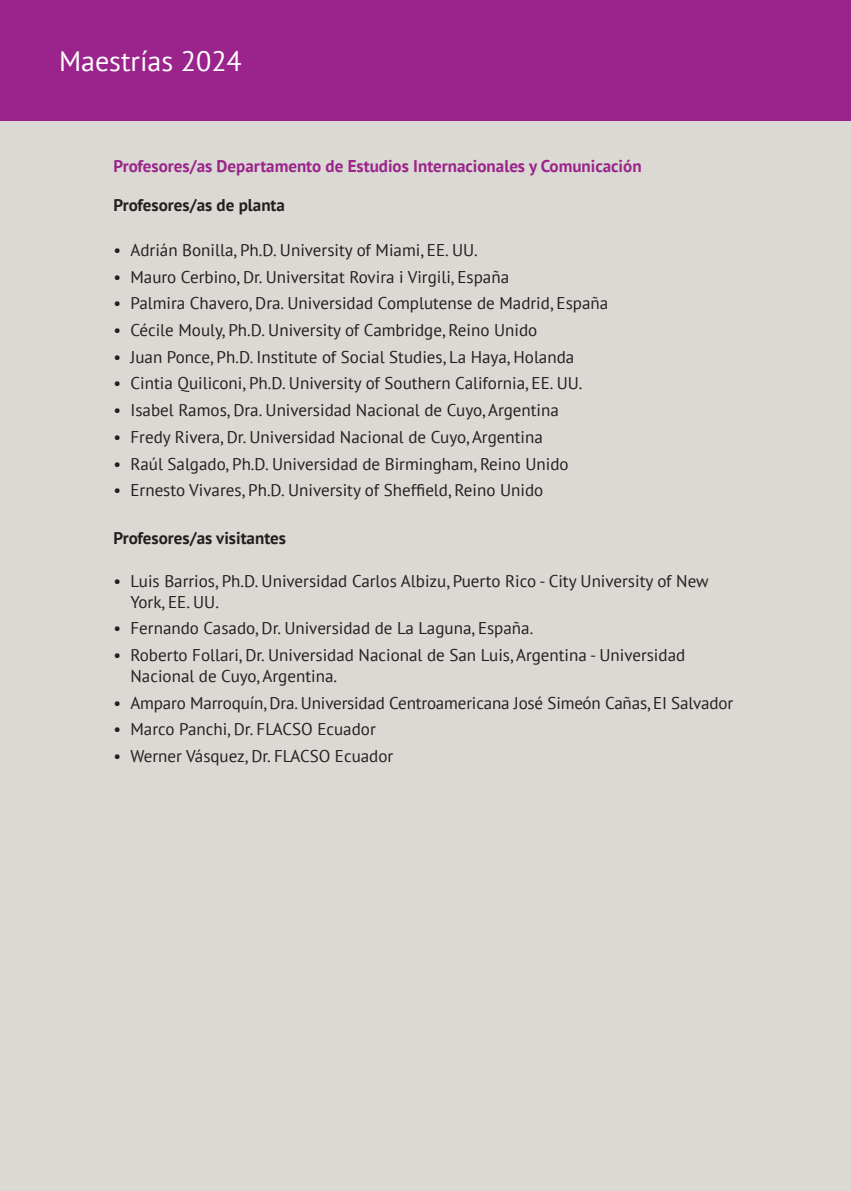
<style>
.page{position:relative;width:851px;height:1191px;background:#fff}
.page>*{position:absolute;margin:0;border:0;box-sizing:border-box;transform-origin:0 0}
.t1{font:28px "PT Sans";color:#fff}
.Profesores{font:17px/21px "PT Sans";color:#231f20}
.Subtítulo{font:700 17px "PT Sans";color:#9a248b}
.profes_planta{font:700 17px "PT Sans";color:#231f20}
.Profesores-2{font:700 17px "PT Sans";color:#231f20}
</style>
<div class="page">
<div style="left:0;top:121px;width:850px;height:1070px;background:#dbd9d3"></div>
<div style="left:0;top:0;width:850px;height:120px;background:#9a248b"></div>
<p class="t1" style="left:59px;top:43px;width:184px">Maestrías 2024</p>
<p class="Subtítulo" style="left:113px;top:154px;width:529px">Profesores/as Departamento de Estudios Internacionales y Comunicación</p>
<p class="Profesores-2" style="left:113px;top:194px;width:173px">Profesores/as de planta</p>
<p class="Profesores" style="left:113px;top:239px;width:366px">• Adrián Bonilla, Ph.D. University of Miami, EE. UU.</p>
<p class="Profesores" style="left:113px;top:266px;width:397px">• Mauro Cerbino, Dr. Universitat Rovira i Virgili, España</p>
<p class="Profesores" style="left:113px;top:292px;width:496px">• Palmira Chavero, Dra. Universidad Complutense de Madrid, España</p>
<p class="Profesores" style="left:113px;top:319px;width:425px">• Cécile Mouly, Ph.D. University of Cambridge, Reino Unido</p>
<p class="Profesores" style="left:113px;top:346px;width:462px">• Juan Ponce, Ph.D. Institute of Social Studies, La Haya, Holanda</p>
<p class="Profesores" style="left:113px;top:372px;width:470px">• Cintia Quiliconi, Ph.D. University of Southern California, EE. UU.</p>
<p class="Profesores" style="left:113px;top:399px;width:447px">• Isabel Ramos, Dra. Universidad Nacional de Cuyo, Argentina</p>
<p class="Profesores" style="left:113px;top:426px;width:431px">• Fredy Rivera, Dr. Universidad Nacional de Cuyo, Argentina</p>
<p class="Profesores" style="left:113px;top:452px;width:456px">• Raúl Salgado, Ph.D. Universidad de Birmingham, Reino Unido</p>
<p class="Profesores" style="left:113px;top:479px;width:431px">• Ernesto Vivares, Ph.D. University of Sheffield, Reino Unido</p>
<p class="profes_planta" style="left:113px;top:526px;width:174px">Profesores/as visitantes</p>
<p class="Profesores" style="left:130px;top:569px;width:579px;text-indent:-17px">• Luis Barrios, Ph.D. Universidad Carlos Albizu, Puerto Rico - City University of New<br>York, EE. UU.</p>
<p class="Profesores" style="left:113px;top:617px;width:421px">• Fernando Casado, Dr. Universidad de La Laguna, España.</p>
<p class="Profesores" style="left:130px;top:644px;width:556px;text-indent:-17px">• Roberto Follari, Dr. Universidad Nacional de San Luis, Argentina - Universidad<br>Nacional de Cuyo, Argentina.</p>
<p class="Profesores" style="left:113px;top:691px;width:621px">• Amparo Marroquín, Dra. Universidad Centroamericana José Simeón Cañas, EI Salvador</p>
<p class="Profesores" style="left:113px;top:718px;width:264px">• Marco Panchi, Dr. FLACSO Ecuador</p>
<p class="Profesores" style="left:113px;top:745px;width:281px">• Werner Vásquez, Dr. FLACSO Ecuador</p>
</div>
